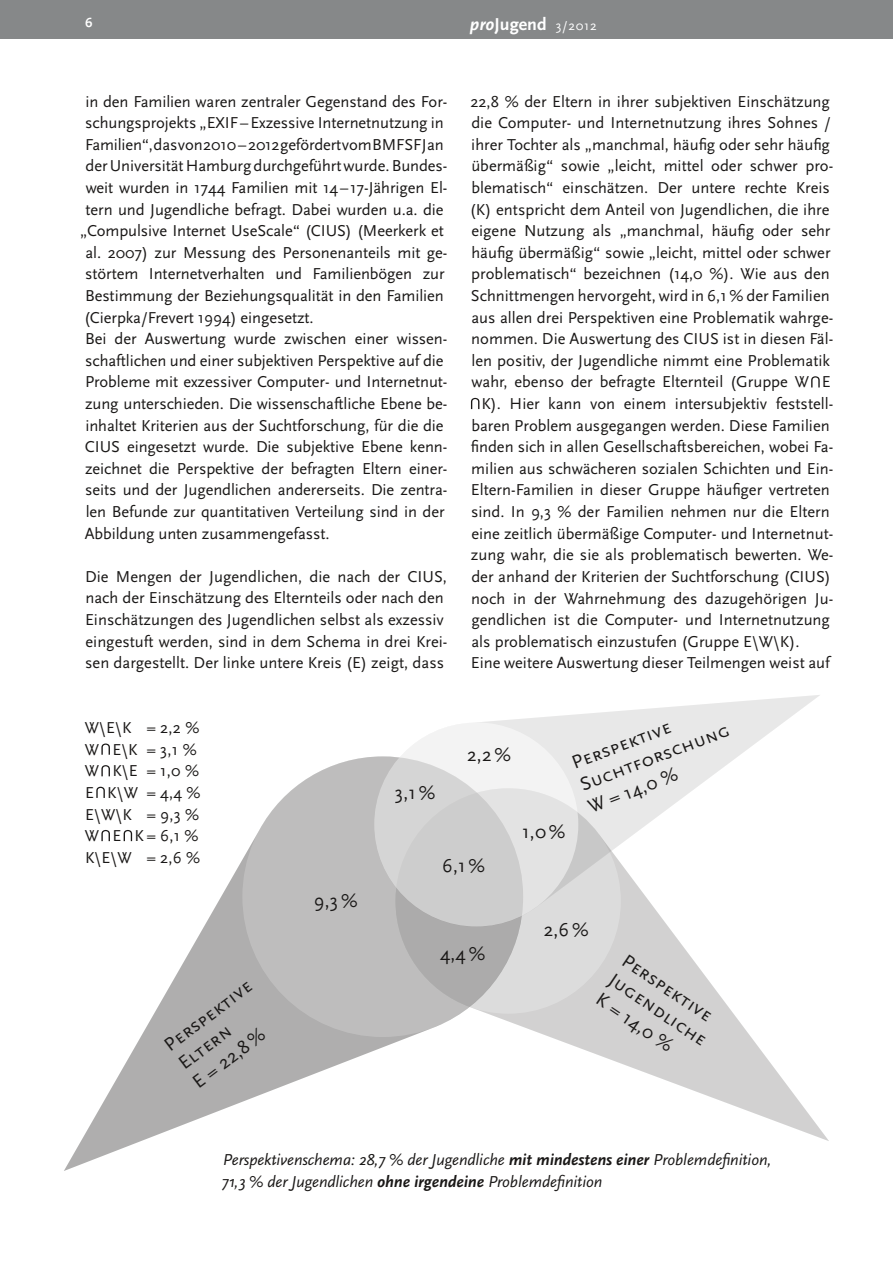
<style>
.page{position:relative;width:893px;height:1263px;background:#fff}
.page>*{position:absolute;margin:0;border:0;box-sizing:border-box;transform-origin:0 0}
.t1{font:19.5px/23.4px "Scala Sans Caps";color:#1a1817}
.t2{font:19.5px "Scala Sans";color:#1a1817}
.t3{font:700 18px "Scala Sans";color:#fff}
.t4{font:16.5px/21.6px "Scala Sans";color:#1a1817}
.t5{font:italic 16.5px/21.6px "Scala Sans";letter-spacing:-.005em;color:#1a1817}
.t6{font:700 13.5px "Scala Sans";color:#fff}
.s1{font-style:italic}
.s2{font-family:"Scala Sans Caps";font-weight:400;font-size:13.5px}
.s3{font-weight:700}
</style>
<div class="page">
<div style="left:0;top:0;width:893px;height:38px;background:#868889"></div>
<svg style="left:523px;top:927px;width:306px;height:214px"></svg>
<div style="left:395px;top:788px;width:226px;height:226px;background:#dcdcdc;border-radius:50%"></div>
<svg style="left:64px;top:776px;width:459px;height:395px"></svg>
<div style="left:242px;top:756px;width:281px;height:281px;background:linear-gradient(to right,#c4c3c3,#acabab);border-radius:50%"></div>
<svg style="left:374px;top:695px;width:446px;height:232px"></svg>
<svg style="left:374px;top:722px;width:204px;height:204px"></svg>
<svg style="left:811px;top:376px;width:9px;height:11px"></svg>
<svg style="left:471px;top:398px;width:8px;height:11px"></svg>
<svg style="left:101px;top:743px;width:9px;height:12px"></svg>
<svg style="left:101px;top:765px;width:9px;height:11px"></svg>
<svg style="left:96px;top:787px;width:9px;height:11px"></svg>
<svg style="left:101px;top:830px;width:9px;height:11px"></svg>
<svg style="left:124px;top:830px;width:8px;height:11px"></svg>
<p class="t6" style="left:85px;top:16px;width:9px">6</p>
<p class="t3" style="left:470px;top:15px;width:128px"><span class="s1">pro</span>Jugend <span class="s2">3/2012</span></p>
<p class="t4" style="left:85px;top:91px;width:363px">in den Familien waren zentraler Gegenstand des For-</p>
<p class="t4" style="left:85px;top:112px;width:360px">schungsprojekts „EXIF–Exzessive Internetnutzung in</p>
<p class="t4" style="left:85px;top:134px;width:360px">Familien“, das von 2010–2012 gefördert vom BMFSFJ an</p>
<p class="t4" style="left:86px;top:156px;width:363px">der Universität Hamburg durchgeführt wurde. Bundes-</p>
<p class="t4" style="left:86px;top:177px;width:363px">weit wurden in 1744 Familien mit 14–17-Jährigen El-</p>
<p class="t4" style="left:86px;top:199px;width:360px">tern und Jugendliche befragt. Dabei wurden u.a. die</p>
<p class="t4" style="left:80px;top:220px;width:365px">„Compulsive Internet UseScale“ (CIUS) (Meerkerk et</p>
<p class="t4" style="left:86px;top:242px;width:363px">al. 2007) zur Messung des Personenanteils mit ge-</p>
<p class="t4" style="left:85px;top:264px;width:361px">störtem Internetverhalten und Familienbögen zur</p>
<p class="t4" style="left:85px;top:285px;width:360px">Bestimmung der Beziehungsqualität in den Familien</p>
<p class="t4" style="left:84px;top:307px;width:231px">(Cierpka/Frevert 1994) eingesetzt.</p>
<p class="t4" style="left:85px;top:328px;width:364px">Bei der Auswertung wurde zwischen einer wissen-</p>
<p class="t4" style="left:85px;top:350px;width:360px">schaftlichen und einer subjektiven Perspektive auf die</p>
<p class="t4" style="left:85px;top:372px;width:364px">Probleme mit exzessiver Computer- und Internetnut-</p>
<p class="t4" style="left:85px;top:393px;width:364px">zung unterschieden. Die wissenschaftliche Ebene be-</p>
<p class="t4" style="left:85px;top:415px;width:360px">inhaltet Kriterien aus der Suchtforschung, für die die</p>
<p class="t4" style="left:85px;top:436px;width:364px">CIUS eingesetzt wurde. Die subjektive Ebene kenn-</p>
<p class="t4" style="left:85px;top:458px;width:364px">zeichnet die Perspektive der befragten Eltern einer-</p>
<p class="t4" style="left:85px;top:480px;width:364px">seits und der Jugendlichen andererseits. Die zentra-</p>
<p class="t4" style="left:86px;top:501px;width:360px">len Befunde zur quantitativen Verteilung sind in der</p>
<p class="t4" style="left:85px;top:523px;width:246px">Abbildung unten zusammengefasst.</p>
<p class="t4" style="left:85px;top:566px;width:364px">Die Mengen der Jugendlichen, die nach der CIUS, nach der Einschätzung des Elternteils oder nach den Einschätzungen des Jugendlichen selbst als exzessiv eingestuft werden, sind in dem Schema in drei Krei&shy;sen dargestellt. Der linke untere Kreis (E) zeigt, dass</p>
<p class="t4" style="left:470px;top:91px;width:361px">22,8 % der Eltern in ihrer subjektiven Einschätzung</p>
<p class="t4" style="left:471px;top:112px;width:361px">die Computer- und Internetnutzung ihres Sohnes /</p>
<p class="t4" style="left:471px;top:134px;width:360px">ihrer Tochter als „manchmal, häufig oder sehr häufig</p>
<p class="t4" style="left:471px;top:156px;width:363px">übermäßig“ sowie „leicht, mittel oder schwer pro-</p>
<p class="t4" style="left:471px;top:177px;width:360px">blematisch“ einschätzen. Der untere rechte Kreis</p>
<p class="t4" style="left:470px;top:199px;width:361px">(K) entspricht dem Anteil von Jugendlichen, die ihre</p>
<p class="t4" style="left:471px;top:220px;width:361px">eigene Nutzung als „manchmal, häufig oder sehr</p>
<p class="t4" style="left:471px;top:242px;width:361px">häufig übermäßig“ sowie „leicht, mittel oder schwer</p>
<p class="t4" style="left:471px;top:264px;width:360px">problematisch“ bezeichnen (14,0 %). Wie aus den</p>
<p class="t4" style="left:471px;top:285px;width:360px">Schnittmengen hervorgeht, wird in 6,1 % der Familien</p>
<p class="t4" style="left:471px;top:307px;width:363px">aus allen drei Perspektiven eine Problematik wahrge-</p>
<p class="t4" style="left:471px;top:328px;width:363px">nommen. Die Auswertung des CIUS ist in diesen Fäl-</p>
<p class="t4" style="left:472px;top:350px;width:360px">len positiv, der Jugendliche nimmt eine Problematik</p>
<p class="t4" style="left:472px;top:372px;width:361px">wahr, ebenso der befragte Elternteil (Gruppe W E</p>
<p class="t4" style="left:481px;top:393px;width:353px">K). Hier kann von einem intersubjektiv feststell-</p>
<p class="t4" style="left:471px;top:415px;width:360px">baren Problem ausgegangen werden. Diese Familien</p>
<p class="t4" style="left:471px;top:436px;width:364px">finden sich in allen Gesellschaftsbereichen, wobei Fa-</p>
<p class="t4" style="left:471px;top:458px;width:363px">milien aus schwächeren sozialen Schichten und Ein-</p>
<p class="t4" style="left:471px;top:480px;width:360px">Eltern-Familien in dieser Gruppe häufiger vertreten</p>
<p class="t4" style="left:471px;top:501px;width:360px">sind. In 9,3 % der Familien nehmen nur die Eltern</p>
<p class="t4" style="left:471px;top:523px;width:363px">eine zeitlich übermäßige Computer- und Internetnut-</p>
<p class="t4" style="left:471px;top:544px;width:364px">zung wahr, die sie als problematisch bewerten. We-</p>
<p class="t4" style="left:471px;top:566px;width:361px">der anhand der Kriterien der Suchtforschung (CIUS)</p>
<p class="t4" style="left:471px;top:588px;width:364px">noch in der Wahrnehmung des dazugehörigen Ju-</p>
<p class="t4" style="left:471px;top:609px;width:360px">gendlichen ist die Computer- und Internetnutzung</p>
<p class="t4" style="left:471px;top:631px;width:330px">als problematisch einzustufen (Gruppe E\W\K).</p>
<p class="t4" style="left:471px;top:652px;width:360px">Eine weitere Auswertung dieser Teilmengen weist auf</p>
<p class="t4" style="left:85px;top:717px;width:117px">W\E\K = 2,2 %<br>W E\K = 3,1 %<br>W K\E = 1,0 %<br>E K\W = 4,4 %<br>E\W\K = 9,3 %<br>W E K= 6,1 %<br>K\E\W = 2,6 %</p>
<p class="t1" style="left:568px;top:753px;width:161px;rotate:-21deg">Perspektive<br>Suchtforschung<br>W = 14,0 %</p>
<p class="t2" style="left:467px;top:744px;width:45px">2,2 %</p>
<p class="t2" style="left:395px;top:782px;width:42px">3,1 %</p>
<p class="t2" style="left:522px;top:821px;width:45px">1,0 %</p>
<p class="t2" style="left:442px;top:855px;width:44px">6,1 %</p>
<p class="t1" style="left:160px;top:1037px;width:106px;rotate:-37deg">Perspektive<br>Eltern<br>E = 22,8 %</p>
<p class="t2" style="left:314px;top:890px;width:45px">9,3 %</p>
<p class="t2" style="left:440px;top:943px;width:47px">4,4 %</p>
<p class="t2" style="left:544px;top:919px;width:46px">2,6 %</p>
<p class="t1" style="left:630px;top:949px;width:115px;rotate:34deg">Perspektive<br>Jugendliche<br>K = 14,0 %</p>
<p class="t5" style="left:222px;top:1149px;width:551px">Perspektivenschema: 28,7 % der Jugendliche <span class="s3">mit mindestens einer</span> Problemdefinition,<br>71,3 % der Jugendlichen <span class="s3">ohne irgendeine</span> Problemdefinition</p>
</div>
